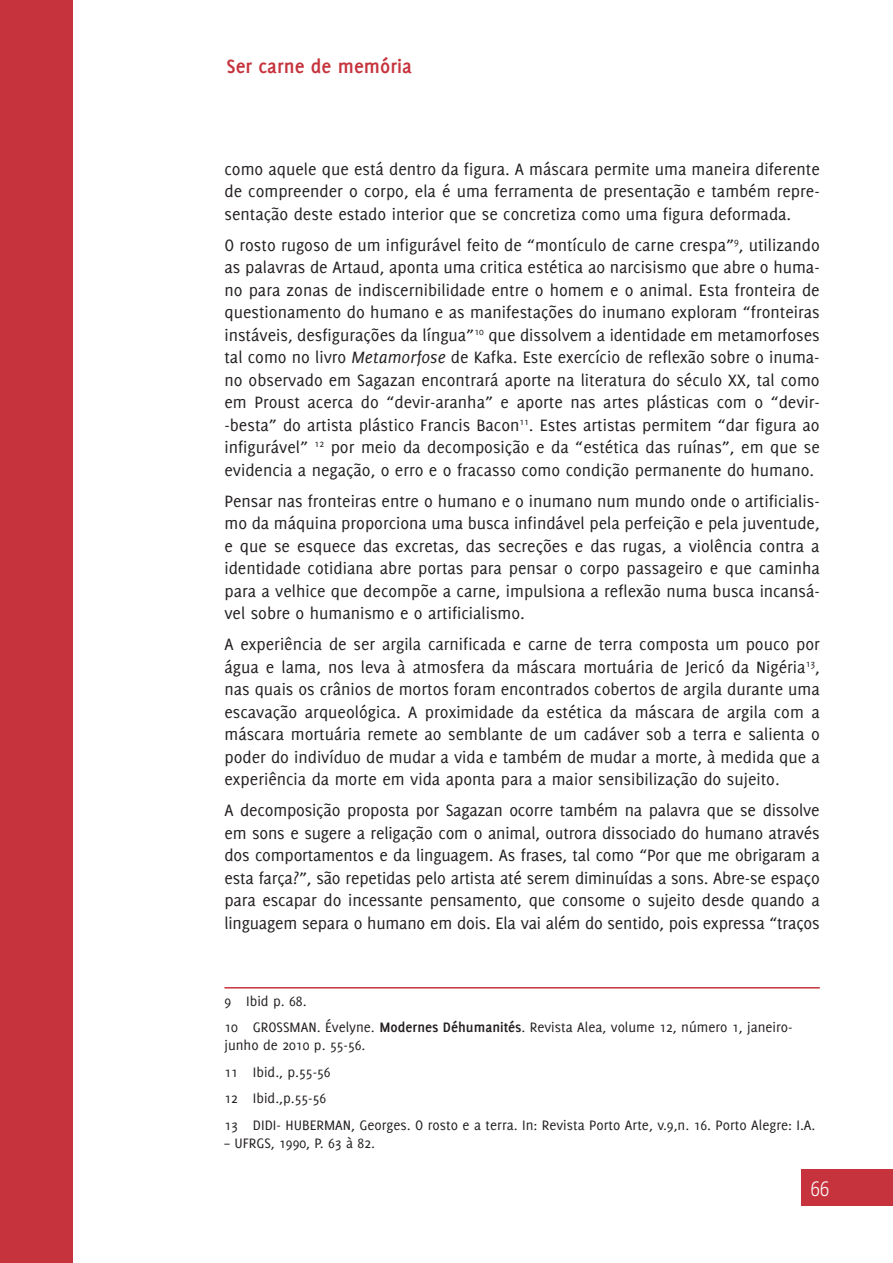
<style>
.page{position:relative;width:893px;height:1263px;background:#fff}
.page>*{position:absolute;margin:0;border:0;box-sizing:border-box;transform-origin:0 0}
.t1{font:700 21px "Delicious";color:#c6333d}
.t2{font:300 21px "Yanone Kaffeesatz";color:#fff}
.t3{font:18px/22.5px "Delicious";color:#231f20;text-align:justify}
.t4{font:15px/26.5px "Delicious";color:#231f20}
.s1{font-style:italic}
.s2{font-weight:700}
</style>
<div class="page">
<div style="left:0;top:0;width:72px;height:1263px;background:#c6333d"></div>
<div style="left:802px;top:1170px;width:91px;height:36px;background:#c6333d"></div>
<hr style="left:224px;top:987px;width:596px;height:1px;background:#c6333d">
<p class="t1" style="left:227px;top:54px;width:187px">Ser carne de memória</p>
<p class="t3" style="left:224px;top:157px;width:597px">como aquele que está dentro da figura. A máscara permite uma maneira diferente de compreender o corpo, ela é uma ferramenta de presentação e também repre&shy;sentação deste estado interior que se concretiza como uma figura deformada.</p>
<p class="t3" style="left:224px;top:233px;width:597px">O rosto rugoso de um infigurável feito de “montículo de carne crespa”<sup>9</sup>, utilizando as palavras de Artaud, aponta uma critica estética ao narcisismo que abre o huma&shy;no para zonas de indiscernibilidade entre o homem e o animal. Esta fronteira de questionamento do humano e as manifestações do inumano exploram “fronteiras instáveis, desfigurações da língua”<sup>10</sup> que dissolvem a identidade em metamorfoses tal como no livro <span class="s1">Metamorfose</span> de Kafka. Este exercício de reflexão sobre o inuma&shy;no observado em Sagazan encontrará aporte na literatura do século XX, tal como em Proust acerca do “devir-aranha” e aporte nas artes plásticas com o “devir--besta” do artista plástico Francis Bacon<sup>11</sup>. Estes artistas permitem “dar figura ao infigurável” <sup>12</sup> por meio da decomposição e da “estética das ruínas”, em que se evidencia a negação, o erro e o fracasso como condição permanente do humano.</p>
<p class="t3" style="left:224px;top:489px;width:597px">Pensar nas fronteiras entre o humano e o inumano num mundo onde o artificialis&shy;mo da máquina proporciona uma busca infindável pela perfeição e pela juventude, e que se esquece das excretas, das secreções e das rugas, a violência contra a identidade cotidiana abre portas para pensar o corpo passageiro e que caminha para a velhice que decompõe a carne, impulsiona a reflexão numa busca incansá&shy;vel sobre o humanismo e o artificialismo.</p>
<p class="t3" style="left:224px;top:633px;width:597px">A experiência de ser argila carnificada e carne de terra composta um pouco por água e lama, nos leva à atmosfera da máscara mortuária de Jericó da Nigéria<sup>13</sup>, nas quais os crânios de mortos foram encontrados cobertos de argila durante uma escavação arqueológica. A proximidade da estética da máscara de argila com a máscara mortuária remete ao semblante de um cadáver sob a terra e salienta o poder do indivíduo de mudar a vida e também de mudar a morte, à medida que a experiência da morte em vida aponta para a maior sensibilização do sujeito.</p>
<p class="t3" style="left:224px;top:799px;width:597px">A decomposição proposta por Sagazan ocorre também na palavra que se dissolve em sons e sugere a religação com o animal, outrora dissociado do humano através dos comportamentos e da linguagem. As frases, tal como “Por que me obrigaram a esta farça?”, são repetidas pelo artista até serem diminuídas a sons. Abre-se espaço para escapar do incessante pensamento, que consome o sujeito desde quando a linguagem separa o humano em dois. Ela vai além do sentido, pois expressa “traços</p>
<p class="t4" style="left:224px;top:987px;width:570px">9 Ibid p. 68.<br>10 GROSSMAN. Évelyne. <span class="s2">Modernes Déhumanités</span>. Revista Alea, volume 12, número 1, janeiro-</p>
<p class="t4" style="left:224px;top:1032px;width:592px">junho de 2010 p. 55-56.<br>11 Ibid., p.55-56<br>12 Ibid.,p.55-56<br>13 DIDI- HUBERMAN, Georges. O rosto e a terra. In: Revista Porto Arte, v.9,n. 16. Porto Alegre: I.A.</p>
<p class="t4" style="left:224px;top:1129px;width:152px">– UFRGS, 1990, P. 63 à 82.</p>
<p class="t2" style="left:811px;top:1176px;width:20px">66</p>
</div>
